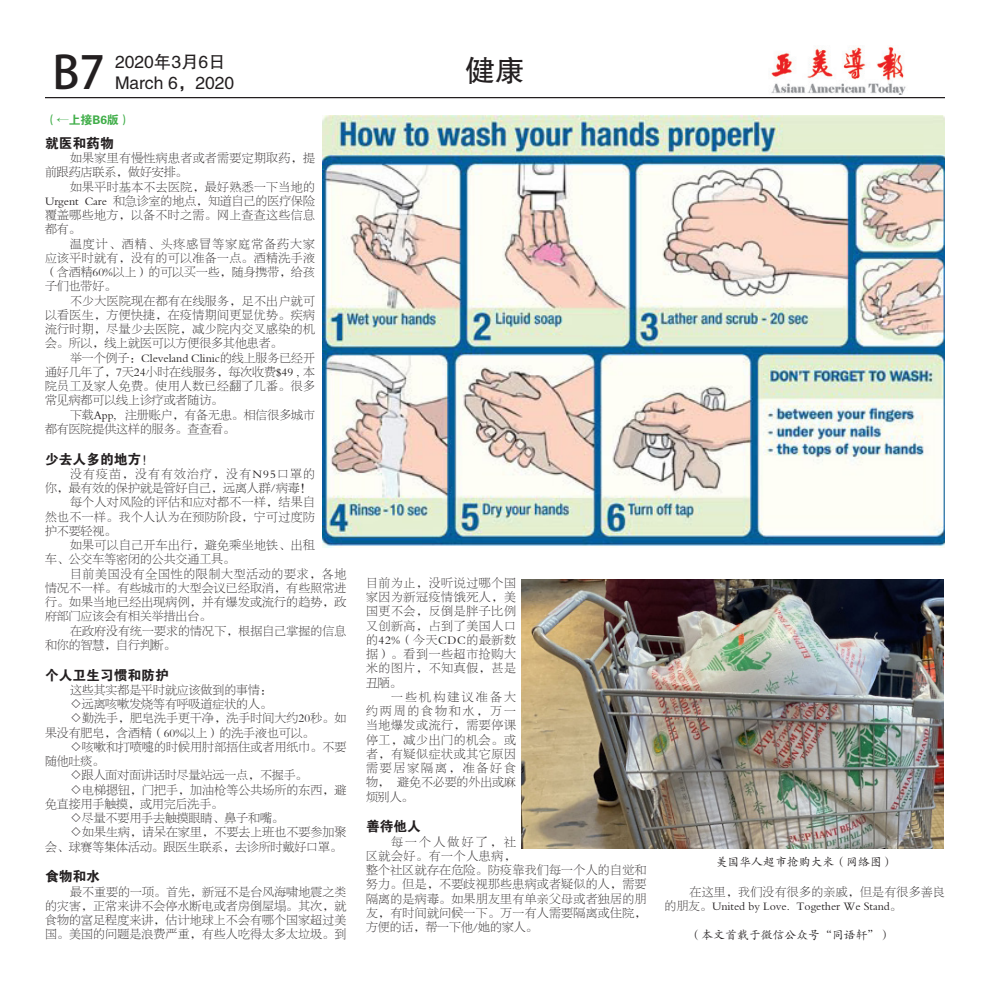
<style>
.page{position:relative;width:990px;height:990px;background:#fff}
.page>*{position:absolute;margin:0;border:0;box-sizing:border-box;transform-origin:0 0}
.t1{font:45px "Adobe Heiti Std";color:#231f20}
.t2{font:30px "FZHTJW GB1 0";color:#231f20}
.t3{font:17.5px "FZHTFW GB1 0";color:#231f20}
.t4{font:13.75px "FZDHTJW GB1 0";color:#231f20}
.t5{font:11.88px/14.2px "FZBSJW GB1 0";letter-spacing:.015em;color:#231f20}
.t6{font:11.88px/14.2px "FZBSJW GB1 0";letter-spacing:.035em;color:#231f20}
.t7{font:11.88px/14.2px "FZBSJW GB1 0";letter-spacing:.05em;color:#231f20;text-align:right}
.t8{font:11.88px "FZKTJW GB1 0";color:#231f20}
.t9{font:11.88px "FZDHTJW GB1 0";color:#40ae49}
</style>
<div class="page">
<hr style="left:45px;top:97px;width:900px;height:1px;background:#231f20">
<img style="left:771px;top:46px;width:135px;height:48px">
<img style="left:322px;top:116px;width:623px;height:432px">
<img style="left:521px;top:579px;width:422px;height:270px">
<p class="t1" style="left:53px;top:46px;width:54px">B7</p>
<p class="t3" style="left:115px;top:53px;width:112px">2020年3月6日</p>
<p class="t3" style="left:115px;top:74px;width:121px">March 6，2020</p>
<p class="t9" style="left:45px;top:113px;width:87px">（←上接B6版）</p>
<p class="t4" style="left:45px;top:136px;width:70px">就医和药物</p>
<p class="t6" style="left:45px;top:151px;width:271px;text-indent:25px">如果家里有慢性病患者或者需要定期取药，提前跟药店联系，做好安排。</p>
<p class="t5" style="left:45px;top:180px;width:271px;text-align:justify;text-indent:25px">如果平时基本不去医院，最好熟悉一下当地的Urgent Care 和急诊室的地点，知道自己的医疗保险覆盖哪些地方，以备不时之需。网上查查这些信息都有。</p>
<p class="t6" style="left:45px;top:237px;width:272px;text-align:right">温度计、酒精、头疼感冒等家庭常备药大家<br>应该平时就有，没有的可以准备一点。酒精洗手液</p>
<p class="t5" style="left:45px;top:265px;width:272px">（含酒精60%以上）的可以买一些，随身携带，给孩子们也带好。</p>
<p class="t5" style="left:45px;top:294px;width:271px;text-align:justify;text-indent:25px">不少大医院现在都有在线服务，足不出户就可以看医生，方便快捷，在疫情期间更显优势。疾病流行时期，尽量少去医院，减少院内交叉感染的机会。所以，线上就医可以方便很多其他患者。</p>
<p class="t5" style="left:45px;top:351px;width:272px;text-align:justify;text-indent:25px">举一个例子：Cleveland Clinic的线上服务已经开通好几年了，7天24小时在线服务，每次收费$49 , 本院员工及家人免费。使用人数已经翻了几番。很多常见病都可以线上诊疗或者随访。</p>
<p class="t5" style="left:45px;top:408px;width:272px;text-indent:25px">下载App, 注册账户，有备无患。相信很多城市都有医院提供这样的服务。查查看。</p>
<p class="t4" style="left:45px;top:451px;width:111px">少去人多的地方！</p>
<p class="t7" style="left:45px;top:467px;width:271px">没有疫苗，没有有效治疗，没有N95口罩的<br>你，最有效的保护就是管好自己，远离人群/病毒！</p>
<p class="t5" style="left:45px;top:496px;width:271px;text-align:justify;text-indent:25px">每个人对风险的评估和应对都不一样，结果自然也不一样。我个人认为在预防阶段，宁可过度防护不要轻视。</p>
<p class="t6" style="left:45px;top:538px;width:271px;text-indent:25px">如果可以自己开车出行，避免乘坐地铁、出租车、公交车等密闭的公共交通工具。</p>
<p class="t5" style="left:45px;top:567px;width:303px;text-align:justify;text-indent:25px">目前美国没有全国性的限制大型活动的要求，各地情况不一样。有些城市的大型会议已经取消，有些照常进行。如果当地已经出现病例，并有爆发或流行的趋势，政府部门应该会有相关举措出台。</p>
<p class="t5" style="left:45px;top:624px;width:303px;text-indent:25px">在政府没有统一要求的情况下，根据自己掌握的信息和你的智慧，自行判断。</p>
<p class="t4" style="left:45px;top:667px;width:125px">个人卫生习惯和防护</p>
<p class="t5" style="left:70px;top:683px;width:203px">这些其实都是平时就应该做到的事情：</p>
<p class="t5" style="left:70px;top:697px;width:203px">◇远离咳嗽发烧等有呼吸道症状的人。</p>
<p class="t5" style="left:45px;top:712px;width:303px;text-indent:25px">◇勤洗手，肥皂洗手更干净，洗手时间大约20秒。如果没有肥皂，含酒精（60%以上）的洗手液也可以。</p>
<p class="t5" style="left:45px;top:740px;width:303px;text-indent:25px">◇咳嗽和打喷嚏的时候用肘部捂住或者用纸巾。不要随他吐痰。</p>
<p class="t5" style="left:70px;top:769px;width:239px">◇跟人面对面讲话时尽量站远一点，不握手。</p>
<p class="t5" style="left:45px;top:783px;width:303px;text-indent:25px">◇电梯摁钮，门把手，加油枪等公共场所的东西，避免直接用手触摸，或用完后洗手。</p>
<p class="t5" style="left:70px;top:811px;width:215px">◇尽量不要用手去触摸眼睛、鼻子和嘴。</p>
<p class="t5" style="left:45px;top:826px;width:303px;text-indent:25px">◇如果生病，请呆在家里，不要去上班也不要参加聚会、球赛等集体活动。跟医生联系，去诊所时戴好口罩。</p>
<p class="t4" style="left:45px;top:869px;width:56px">食物和水</p>
<p class="t5" style="left:45px;top:885px;width:303px;text-align:justify;text-indent:25px">最不重要的一项。首先，新冠不是台风海啸地震之类的灾害，正常来讲不会停水断电或者房倒屋塌。其次，就食物的富足程度来讲，估计地球上不会有哪个国家超过美国。美国的问题是浪费严重，有些人吃得太多太垃圾。到</p>
<p class="t2" style="left:465px;top:54px;width:61px">健康</p>
<p class="t5" style="left:366px;top:576px;width:152px;text-align:justify">目前为止，没听说过哪个国家因为新冠疫情饿死人，美国更不会，反倒是胖子比例又创新高，占到了美国人口的42%（今天CDC的最新数据）。看到一些超市抢购大米的图片，不知真假，甚是丑陋。</p>
<p class="t5" style="left:366px;top:690px;width:152px;text-align:justify;text-indent:25px">一些机构建议准备大约两周的食物和水，万一当地爆发或流行，需要停课停工，减少出门的机会。或者，有疑似症状或其它原因需要居家隔离，准备好食物， 避免不必要的外出或麻烦别人。</p>
<p class="t4" style="left:366px;top:819px;width:56px">善待他人</p>
<p class="t5" style="left:366px;top:835px;width:282px;text-indent:25px">每一个人做好了，社<br>区就会好。有一个人患病，<br>整个社区就存在危险。防疫靠我们每一个人的自觉和努力。但是，不要歧视那些患病或者疑似的人，需要隔离的是病毒。如果朋友里有单亲父母或者独居的朋友，有时间就问候一下。万一有人需要隔离或住院，方便的话，帮一下他/她的家人。</p>
<p class="t8" style="left:716px;top:856px;width:180px">美国华人超市抢购大米（网络图）</p>
<p class="t5" style="left:664px;top:885px;width:282px;text-indent:25px">在这里，我们没有很多的亲戚，但是有很多善良的朋友。United by Love. Together We Stand。</p>
<p class="t8" style="left:689px;top:928px;width:203px">（本文首载于微信公众号“同语轩”）</p>
</div>
